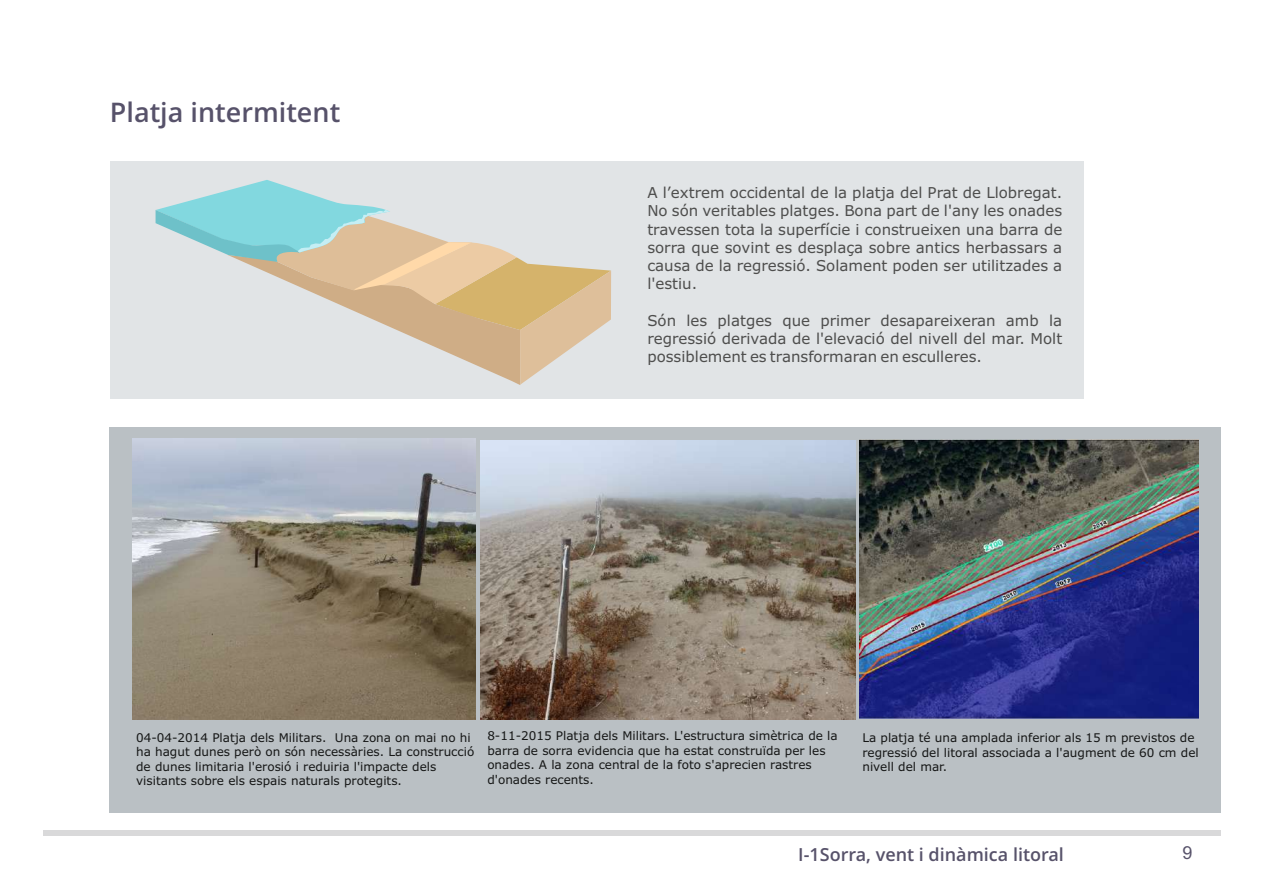
<style>
.page{position:relative;width:1263px;height:893px;background:#fff}
.page>*{position:absolute;margin:0;border:0;box-sizing:border-box;transform-origin:0 0}
.t1{font:600 27px "Open Sans";color:#57526a}
.t2{font:600 18px "Open Sans";color:#57526a}
.t3{font:18px "Arial";color:#57526a}
.t4{font:15px/18.3px "Verdana";color:#4e4e4d;text-align:justify}
.t5{font:12px/14.5px "Verdana";color:#151616}
</style>
<div class="page">
<div style="left:44px;top:830px;width:1177px;height:6px;background:#d9d9da"></div>
<div style="left:110px;top:428px;width:1111px;height:385px;background:#bac0c4"></div>
<div style="left:110px;top:162px;width:973px;height:237px;background:#e1e4e6"></div>
<svg style="left:156px;top:180px;width:455px;height:205px"></svg>
<img style="left:859px;top:440px;width:339px;height:278px">
<img style="left:132px;top:439px;width:343px;height:280px">
<img style="left:481px;top:440px;width:375px;height:279px">
<h1 class="t1" style="left:110px;top:101px;width:232px">Platja intermitent</h1>
<p class="t4" style="left:647px;top:185px;width:416px">A l’extrem occidental de la platja del Prat de Llobregat.<br>No són veritables platges. Bona part de l'any les onades travessen tota la superfície i construeixen una barra de sorra que sovint es desplaça sobre antics herbassars a causa de la regressió. Solament poden ser utilitzades a l'estiu.</p>
<p class="t4" style="left:647px;top:312px;width:416px">Són les platges que primer desapareixeran amb la regressió derivada de l'elevació del nivell del mar. Molt possiblement es transformaran en esculleres.</p>
<p class="t5" style="left:487px;top:729px;width:352px">8-11-2015 Platja dels Militars. L'estructura simètrica de la barra de sorra evidencia que ha estat construïda per les onades. A la zona central de la foto s'aprecien rastres d'onades recents.</p>
<p class="t5" style="left:136px;top:731px;width:340px">04-04-2014 Platja dels Militars. Una zona on mai no hi ha hagut dunes però on són necessàries. La construcció de dunes limitaria l'erosió i reduiria l'impacte dels visitants sobre els espais naturals protegits.</p>
<p class="t5" style="left:862px;top:732px;width:338px">La platja té una amplada inferior als 15 m previstos de regressió del litoral associada a l'augment de 60 cm del nivell del mar.</p>
<h2 class="t2" style="left:798px;top:847px;width:267px">I-1Sorra, vent i dinàmica litoral</h2>
<h2 class="t3" style="left:1182px;top:846px;width:12px">9</h2>
</div>
